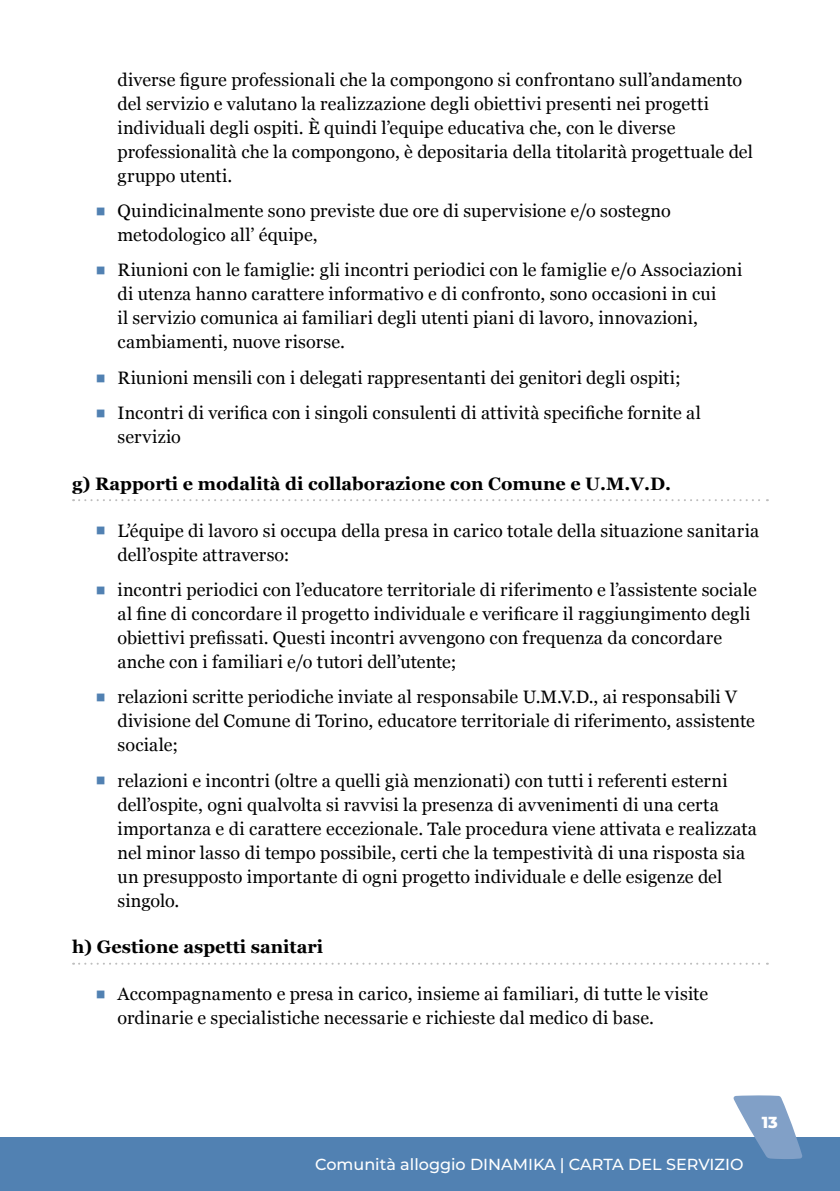
<style>
.page{position:relative;width:840px;height:1191px;background:#fff}
.page>*{position:absolute;margin:0;border:0;box-sizing:border-box;transform-origin:0 0}
.t1{font:18px/24px "Georgia";letter-spacing:.01em;color:#000}
.t2{font:700 18px "Georgia";color:#000}
.t3{font:500 16px "Montserrat";color:#fff}
.t4{font:800 16px "Montserrat";color:#fff}
.s1{color:#5181b2}
</style>
<div class="page">
<svg style="left:73px;top:499px;width:694px;height:2px"></svg>
<svg style="left:73px;top:962px;width:694px;height:2px"></svg>
<div style="left:0;top:1137px;width:839px;height:54px;background:#5181b2"></div>
<svg style="left:733px;top:1095px;width:69px;height:64px"></svg>
<p class="t1" style="left:117px;top:67px;width:636px">diverse figure professionali che la compongono si confrontano sull’andamento del servizio e valutano la realizzazione degli obiettivi presenti nei progetti individuali degli ospiti. È quindi l’equipe educativa che, con le diverse professionalità che la compongono, è depositaria della titolarità progettuale del gruppo utenti.</p>
<p class="t1" style="left:117px;top:198px;width:554px;text-indent:-23px"><span class="s1">▪</span> Quindicinalmente sono previste due ore di supervisione e/o sostegno metodologico all’ équipe,</p>
<p class="t1" style="left:117px;top:257px;width:626px;text-indent:-23px"><span class="s1">▪</span> Riunioni con le famiglie: gli incontri periodici con le famiglie e/o Associazioni di utenza hanno carattere informativo e di confronto, sono occasioni in cui<br>il servizio comunica ai familiari degli utenti piani di lavoro, innovazioni, cambiamenti, nuove risorse.</p>
<p class="t1" style="left:95px;top:365px;width:587px"><span class="s1">▪</span> Riunioni mensili con i delegati rappresentanti dei genitori degli ospiti;</p>
<p class="t1" style="left:117px;top:400px;width:584px;text-indent:-23px"><span class="s1">▪</span> Incontri di verifica con i singoli consulenti di attività specifiche fornite al servizio</p>
<p class="t2" style="left:72px;top:470px;width:600px">g) Rapporti e modalità di collaborazione con Comune e U.M.V.D.</p>
<p class="t1" style="left:117px;top:517px;width:643px;text-indent:-23px"><span class="s1">▪</span> L’équipe di lavoro si occupa della presa in carico totale della situazione sanitaria dell’ospite attraverso:</p>
<p class="t1" style="left:117px;top:577px;width:640px;text-indent:-23px"><span class="s1">▪</span> incontri periodici con l’educatore territoriale di riferimento e l’assistente sociale al fine di concordare il progetto individuale e verificare il raggiungimento degli obiettivi prefissati. Questi incontri avvengono con frequenza da concordare anche con i familiari e/o tutori dell’utente;</p>
<p class="t1" style="left:117px;top:684px;width:638px;text-indent:-23px"><span class="s1">▪</span> relazioni scritte periodiche inviate al responsabile U.M.V.D., ai responsabili V divisione del Comune di Torino, educatore territoriale di riferimento, assistente sociale;</p>
<p class="t1" style="left:117px;top:767px;width:640px;text-indent:-23px"><span class="s1">▪</span> relazioni e incontri (oltre a quelli già menzionati) con tutti i referenti esterni dell’ospite, ogni qualvolta si ravvisi la presenza di avvenimenti di una certa importanza e di carattere eccezionale. Tale procedura viene attivata e realizzata nel minor lasso di tempo possibile, certi che la tempestività di una risposta sia un presupposto importante di ogni progetto individuale e delle esigenze del singolo.</p>
<p class="t2" style="left:72px;top:933px;width:252px">h) Gestione aspetti sanitari</p>
<p class="t1" style="left:117px;top:981px;width:591px;text-indent:-23px"><span class="s1">▪</span> Accompagnamento e presa in carico, insieme ai familiari, di tutte le visite ordinarie e specialistiche necessarie e richieste dal medico di base.</p>
<p class="t3" style="left:315px;top:1153px;width:429px">Comunità alloggio DINAMIKA | CARTA DEL SERVIZIO</p>
<p class="t4" style="left:761px;top:1110px;width:18px">13</p>
</div>
